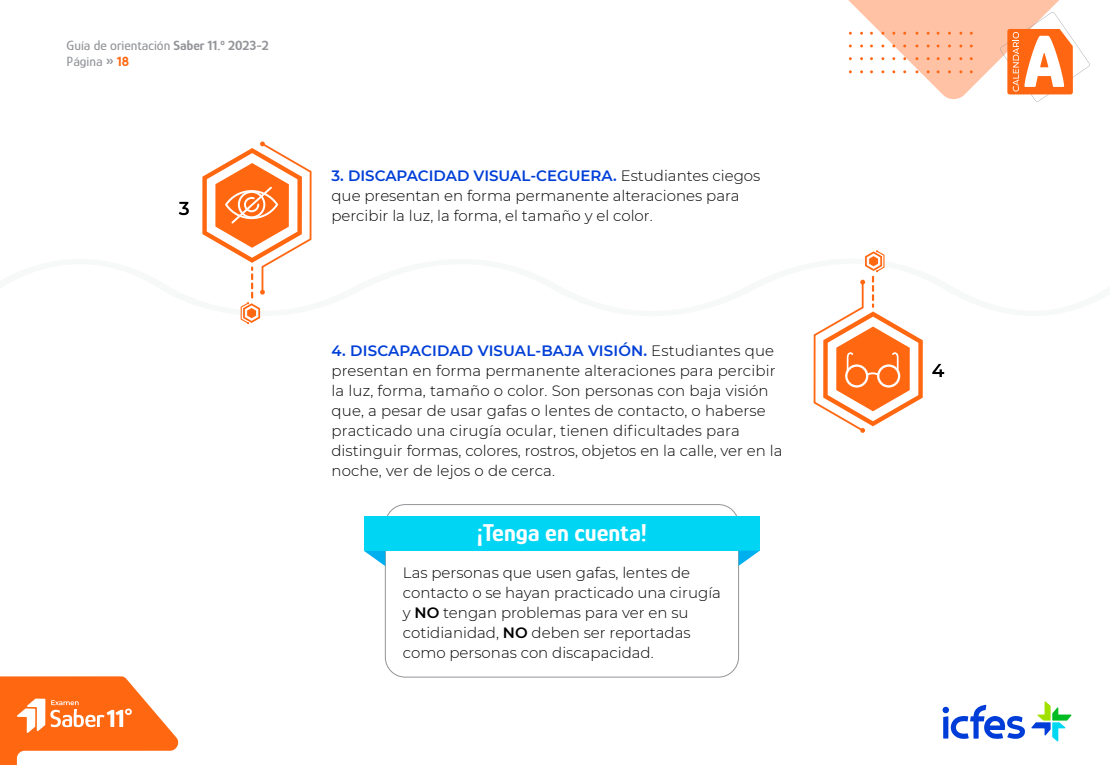
<style>
.page{position:relative;width:1110px;height:765px;background:#fff}
.page>*{position:absolute;margin:0;border:0;box-sizing:border-box;transform-origin:0 0}
.ENCABEZADO_TARJETAS{font:700 25px "Glory";color:#fff}
.PARRAFO_GENERAL{font:300 15px/20px "Montserrat";color:#000}
.t1{font:500 13.75px/16.5px "Glory";color:#939599}
.s1{font-weight:700}
.s2{font-weight:700;color:#ff6711}
.s3{font-weight:600;color:#003fd7}
.s4{font-weight:600}
</style>
<div class="page">
<svg style="left:1031px;top:701px;width:40px;height:41px"></svg>
<svg style="left:942px;top:705px;width:82px;height:34px"></svg>
<svg style="left:0;top:676px;width:179px;height:89px"></svg>
<svg style="left:848px;top:0;width:242px;height:102px"></svg>
<svg style="left:932px;top:364px;width:12px;height:13px"></svg>
<svg style="left:179px;top:202px;width:10px;height:13px"></svg>
<svg style="left:202px;top:141px;width:109px;height:183px"></svg>
<svg style="left:813px;top:250px;width:109px;height:183px"></svg>
<svg style="left:845px;top:364px;width:23px;height:24px"></svg>
<div style="left:879px;top:367px;width:19px;height:18px;background:#ff6711;border-radius:50%"></div>
<div style="left:847px;top:367px;width:19px;height:18px;background:#ff6711;border-radius:50%"></div>
<div style="left:385px;top:504px;width:353px;height:173px;border:1px solid #939599;border-radius:20px"></div>
<div style="left:364px;top:516px;width:395px;height:35px;background:#00d5f3"></div>
<svg style="left:738px;top:551px;width:21px;height:15px"></svg>
<svg style="left:364px;top:551px;width:21px;height:15px"></svg>
<p class="t1" style="left:67px;top:37px;width:204px">Guía de orientación <span class="s1">Saber 11.</span><sup>º</sup> <span class="s1">2023-2<br></span>Página <span class="s1">»</span> <span class="s2">18</span></p>
<p class="PARRAFO_GENERAL" style="left:331px;top:166px;width:430px"><span class="s3">3. DISCAPACIDAD VISUAL-CEGUERA.</span> Estudiantes ciegos que presentan en forma permanente alteraciones para percibir la luz, la forma, el tamaño y el color.</p>
<p class="PARRAFO_GENERAL" style="left:331px;top:340px;width:452px"><span class="s3">4. DISCAPACIDAD VISUAL-BAJA VISIÓN.</span> Estudiantes que presentan en forma permanente alteraciones para percibir la luz, forma, tamaño o color. Son personas con baja visión que, a pesar de usar gafas o lentes de contacto, o haberse practicado una cirugía ocular, tienen dificultades para distinguir formas, colores, rostros, objetos en la calle, ver en la noche, ver de lejos o de cerca.</p>
<p class="ENCABEZADO_TARJETAS" style="left:477px;top:517px;width:172px">¡Tenga en cuenta!</p>
<p class="PARRAFO_GENERAL" style="left:403px;top:562px;width:319px">Las personas que usen gafas, lentes de contacto o se hayan practicado una cirugía y <span class="s4">NO</span> tengan problemas para ver en su cotidianidad, <span class="s4">NO</span> deben ser reportadas como personas con discapacidad.</p>
</div>
